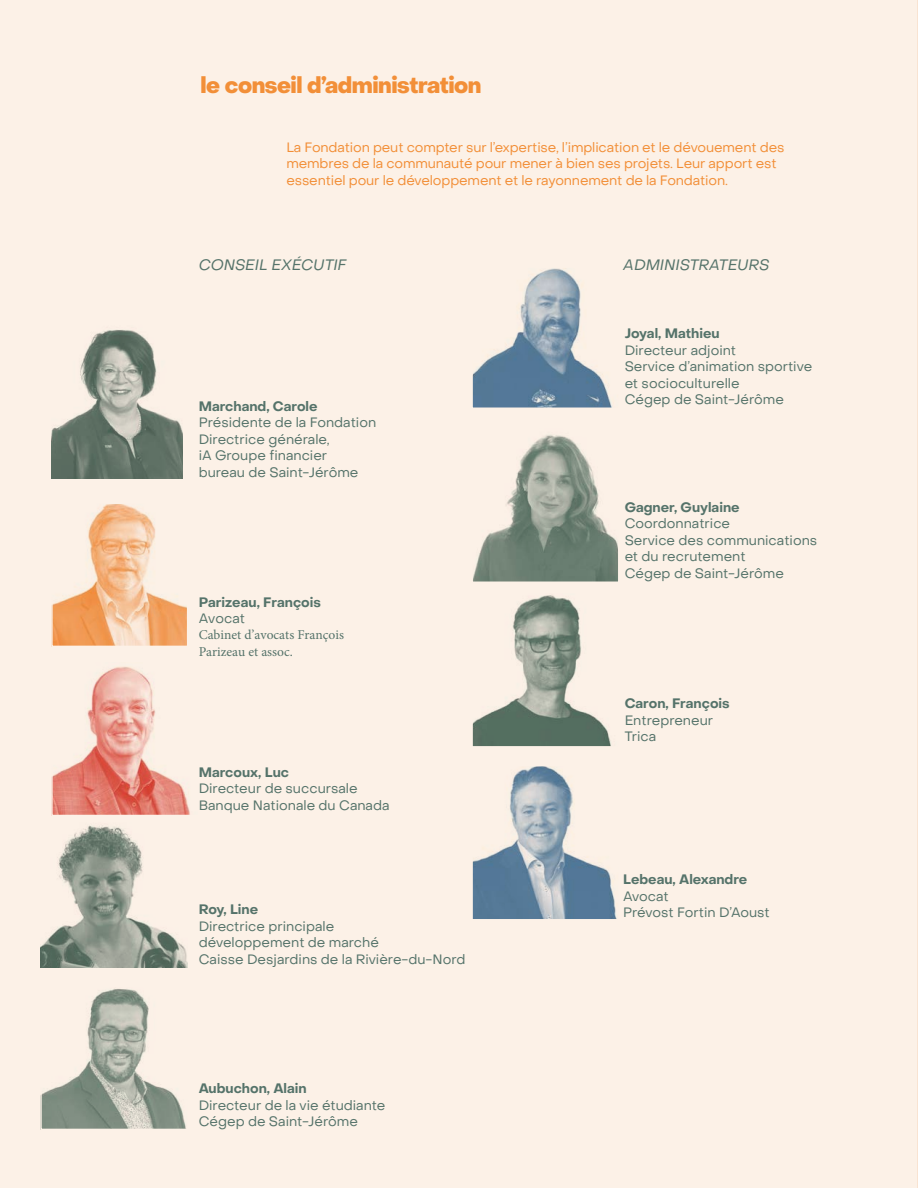
<style>
.page{position:relative;width:918px;height:1188px;background:#fff}
.page>*{position:absolute;margin:0;border:0;box-sizing:border-box;transform-origin:0 0}
.titre{font:800 22.5px "Object Sans";letter-spacing:-.02em;color:#f28f38}
.t1{font:italic 15px "Object Sans";color:#55736a}
.t2{font:13.5px/16.5px "Object Sans";color:#55736a}
.t3{font:13.5px/16.5px "Object Sans";letter-spacing:-.01em;color:#f28f38}
.t4{font:700 13.5px/16.5px "Object Sans";color:#55736a}
.t5{font:13.5px/16.2px "Minion Pro";color:#55736a}
.s1{font-weight:700}
.s2{font-family:"Object Sans";font-weight:700}
.s3{font-family:"Object Sans"}
.s4{font-weight:400}
</style>
<div class="page">
<hr style="left:917px;top:0;width:1px;height:1188px;background:#fcf1e7">
<div style="left:0;top:0;width:917px;height:1188px;background:#fcf1e7"></div>
<img style="left:54px;top:666px;width:136px;height:147px">
<img style="left:43px;top:989px;width:143px;height:138px">
<div style="left:40px;top:986px;width:149px;height:144px;border:2px solid #fff"></div>
<img style="left:54px;top:505px;width:131px;height:139px">
<div style="left:51px;top:502px;width:137px;height:145px;border:2px solid #fff"></div>
<img style="left:474px;top:268px;width:138px;height:138px">
<div style="left:471px;top:246px;width:149px;height:163px;border:2px solid #fff"></div>
<img style="left:474px;top:435px;width:143px;height:145px">
<div style="left:471px;top:427px;width:149px;height:156px;border:2px solid #fff"></div>
<img style="left:474px;top:768px;width:143px;height:150px">
<div style="left:471px;top:765px;width:149px;height:156px;border:2px solid #fff"></div>
<img style="left:474px;top:595px;width:137px;height:150px">
<div style="left:471px;top:592px;width:149px;height:156px;border:2px solid #fff"></div>
<img style="left:52px;top:330px;width:131px;height:149px">
<img style="left:41px;top:813px;width:147px;height:154px">
<p class="titre" style="left:201px;top:71px;width:283px">le conseil d’administration</p>
<p class="t3" style="left:286px;top:139px;width:500px">La Fondation peut compter sur l’expertise, l’implication et le dévouement des membres de la communauté pour mener à bien ses projets. Leur apport est essentiel pour le développement et le rayonnement de la Fondation.</p>
<p class="t1" style="left:199px;top:255px;width:149px">CONSEIL EXÉCUTIF</p>
<p class="t1" style="left:623px;top:255px;width:148px">ADMINISTRATEURS</p>
<p class="t2" style="left:199px;top:398px;width:179px"><span class="s1">Marchand, Carole<br></span>Présidente de la Fondation<br>Directrice générale,<br>iA Groupe financier bureau de Saint-Jérôme</p>
<p class="t5" style="left:199px;top:595px;width:147px"><span class="s2">Parizeau, François<br></span><span class="s3">Avocat<br></span>Cabinet d’avocats François<br>Parizeau et assoc.</p>
<p class="t4" style="left:199px;top:764px;width:92px">Marcoux, Luc</p>
<p class="t2" style="left:199px;top:780px;width:161px">Directeur de succursale</p>
<p class="t2" style="left:199px;top:797px;width:192px">Banque Nationale du Canada</p>
<p class="t4" style="left:199px;top:902px;width:61px">Roy, Line</p>
<p class="t2" style="left:199px;top:918px;width:268px">Directrice principale<br>développement de marché<br>Caisse Desjardins de la Rivière-du-Nord</p>
<p class="t2" style="left:199px;top:1080px;width:188px"><span class="s1">Aubuchon, Alain<br></span>Directeur de la vie étudiante<br>Cégep de Saint-Jérôme</p>
<p class="t2" style="left:625px;top:325px;width:113px"><span class="s1">Joyal, Mathieu<br></span>Directeur adjoint</p>
<p class="t2" style="left:625px;top:358px;width:189px">Service d’animation sportive et socioculturelle<br>Cégep de Saint-Jérôme</p>
<p class="t4" style="left:625px;top:499px;width:116px">Gagner, Guylaine<br><span class="s4">Coordonnatrice</span></p>
<p class="t2" style="left:625px;top:532px;width:194px">Service des communications et du recrutement<br>Cégep de Saint-Jérôme</p>
<p class="t4" style="left:625px;top:696px;width:107px">Caron, François</p>
<p class="t2" style="left:625px;top:712px;width:90px">Entrepreneur<br>Trica</p>
<p class="t4" style="left:623px;top:871px;width:126px">Lebeau, Alexandre</p>
<p class="t2" style="left:623px;top:888px;width:148px">Avocat<br>Prévost Fortin D’Aoust</p>
</div>
